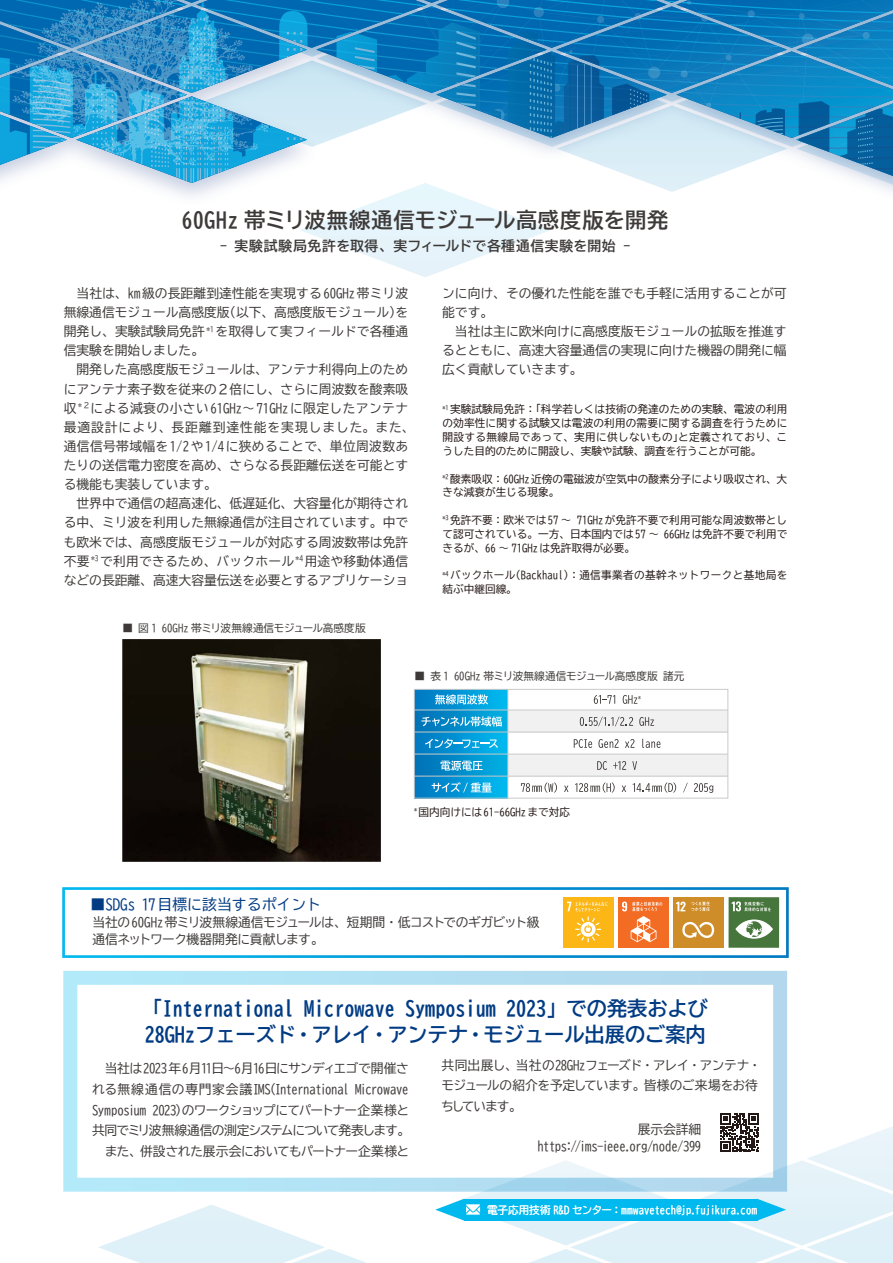
<style>
.page{position:relative;width:893px;height:1263px;background:#fff}
.page>*{position:absolute;margin:0;border:0;box-sizing:border-box;transform-origin:0 0}
.t1{font:21.3px "BIZ UD Gothic Bold";letter-spacing:.025em;color:#3e3a39}
.t2{font:20.25px/25.2px "BIZ UD Gothic Bold";color:#003b83}
.t3{font:14.85px "BIZ UD Gothic";color:#003b83}
.t4{font:13.8px "BIZ UD Gothic Bold";letter-spacing:.04em;color:#3e3a39}
.t5{font:12.75px/19.2px "BIZ UD Gothic";color:#3e3a39;text-align:justify}
.t6{font:12.75px/20.7px "BIZ UD Gothic";letter-spacing:-.04em;color:#3e3a39;text-align:right}
.t7{font:12.75px/20.7px "BIZ UD Gothic";letter-spacing:-.045em;color:#3e3a39}
.t8{font:12.75px/16.6px "BIZ UD Gothic";letter-spacing:-.035em;color:#3e3a39}
.t9{font:12.75px/16.4px "BIZ UD Gothic";letter-spacing:-.02em;color:#3e3a39;text-align:right}
.t10{font:10.65px/13.8px "BIZ UD Gothic";color:#231815;text-align:justify}
.t11{font:10.65px "BIZ UD Gothic";letter-spacing:-.005em;color:#3e3a39}
.t12{font:10.65px/13.8px "BIZ UD Gothic";letter-spacing:.03em;color:#231815}
.t13{font:10.65px "BIZ UD Gothic";letter-spacing:-.005em;color:#fff}
</style>
<div class="page">
<svg style="left:98px;top:1126px;width:795px;height:137px"></svg>
<svg style="left:0;top:0;width:184px;height:183px;background:#369dd1"></svg>
<svg style="left:13px;top:0;width:214px;height:182px;background:#4ca4d3"></svg>
<svg style="left:227px;top:0;width:666px;height:277px"></svg>
<div style="left:62px;top:887px;width:727px;height:71px;border:3px solid #fff"></div>
<div style="left:728px;top:897px;width:51px;height:51px;background:#46763b"></div>
<svg style="left:735px;top:919px;width:38px;height:20px"></svg>
<svg style="left:732px;top:901px;width:39px;height:10px"></svg>
<div style="left:673px;top:897px;width:51px;height:51px;background:#cf8d29"></div>
<svg style="left:682px;top:922px;width:32px;height:16px"></svg>
<svg style="left:676px;top:901px;width:34px;height:10px"></svg>
<div style="left:618px;top:897px;width:51px;height:51px;background:#f36c24"></div>
<svg style="left:622px;top:901px;width:40px;height:41px"></svg>
<div style="left:563px;top:897px;width:50px;height:51px;background:#fcb615"></div>
<svg style="left:567px;top:902px;width:41px;height:40px"></svg>
<svg style="left:416px;top:691px;width:91px;height:105px;background:#0599d7"></svg>
<svg style="left:416px;top:711px;width:310px;height:21px;fill:#f1f1f1"></svg>
<svg style="left:416px;top:755px;width:310px;height:21px;fill:#f1f1f1"></svg>
<hr style="left:507px;top:689px;width:1px;height:109px;background:#c9caca">
<hr style="left:414px;top:710px;width:314px;height:1px;background:#c9caca">
<hr style="left:414px;top:732px;width:314px;height:1px;background:#c9caca">
<hr style="left:414px;top:754px;width:314px;height:1px;background:#c9caca">
<hr style="left:414px;top:776px;width:314px;height:1px;background:#c9caca">
<div style="left:414px;top:689px;width:314px;height:109px;border:1px solid #c9caca"></div>
<svg style="left:432px;top:782px;width:60px;height:10px"></svg>
<svg style="left:521px;top:782px;width:36px;height:11px"></svg>
<svg style="left:564px;top:785px;width:4px;height:7px"></svg>
<svg style="left:575px;top:782px;width:40px;height:11px"></svg>
<svg style="left:622px;top:785px;width:4px;height:7px"></svg>
<svg style="left:633px;top:782px;width:43px;height:11px"></svg>
<svg style="left:683px;top:783px;width:5px;height:9px"></svg>
<svg style="left:694px;top:783px;width:19px;height:10px"></svg>
<svg style="left:441px;top:760px;width:42px;height:10px"></svg>
<svg style="left:597px;top:761px;width:10px;height:9px"></svg>
<svg style="left:613px;top:761px;width:13px;height:9px"></svg>
<svg style="left:632px;top:761px;width:5px;height:9px"></svg>
<svg style="left:425px;top:739px;width:73px;height:9px"></svg>
<svg style="left:574px;top:739px;width:18px;height:9px"></svg>
<svg style="left:598px;top:739px;width:21px;height:9px"></svg>
<svg style="left:625px;top:739px;width:9px;height:9px"></svg>
<svg style="left:642px;top:739px;width:18px;height:9px"></svg>
<svg style="left:421px;top:716px;width:81px;height:11px"></svg>
<svg style="left:580px;top:716px;width:53px;height:10px"></svg>
<svg style="left:639px;top:717px;width:15px;height:9px"></svg>
<svg style="left:435px;top:694px;width:53px;height:10px"></svg>
<svg style="left:594px;top:695px;width:21px;height:9px"></svg>
<svg style="left:623px;top:695px;width:18px;height:9px"></svg>
<img style="left:122px;top:639px;width:258px;height:222px">
<svg style="left:63px;top:971px;width:724px;height:221px"></svg>
<div style="left:714px;top:1107px;width:51px;height:51px;background:#fff"></div>
<svg style="left:720px;top:1113px;width:39px;height:39px"></svg>
<svg style="left:757px;top:1199px;width:29px;height:21px"></svg>
<div style="left:464px;top:1199px;width:293px;height:21px;background:#00b9ef"></div>
<svg style="left:435px;top:1199px;width:46px;height:21px"></svg>
<h1 class="t1" style="left:182px;top:209px;width:488px">60GHz 帯ミリ波無線通信モジュール高感度版を開発</h1>
<p class="t4" style="left:220px;top:239px;width:412px">- 実験試験局免許を取得、実フィールドで各種通信実験を開始 -</p>
<p class="t5" style="left:64px;top:283px;width:346px;text-indent:13px">当社は、km級の長距離到達性能を実現する 60GHz帯ミリ波無線通信モジュール高感度版（以下、高感度版モジュール）を開発し、実験試験局免許 <sup>*1</sup> を取得して実フィールドで各種通信実験を開始しました。</p>
<p class="t5" style="left:64px;top:360px;width:352px;text-align:left;text-indent:13px">開発した高感度版モジュールは、アンテナ利得向上のためにアンテナ素子数を従来の２倍にし、さらに周波数を酸素吸収 <sup>*２</sup>による減衰の小さい61GHz～71GHzに限定したアンテナ最適設計により、長距離到達性能を実現しました。また、通信信号帯域幅を1/2や1/4に狭めることで、単位周波数あたりの送信電力密度を高め、さらなる長距離伝送を可能とする機能も実装しています。</p>
<p class="t5" style="left:64px;top:494px;width:346px;text-indent:13px">世界中で通信の超高速化、低遅延化、大容量化が期待される中、ミリ波を利用した無線通信が注目されています。中でも欧米では、高感度版モジュールが対応する周波数帯は免許不要 <sup>*3</sup> で利用できるため、バックホール <sup>*4</sup> 用途や移動体通信などの長距離、高速大容量伝送を必要とするアプリケーショ</p>
<p class="t5" style="left:442px;top:283px;width:346px">ンに向け、その優れた性能を誰でも手軽に活用することが可能です。</p>
<p class="t5" style="left:442px;top:322px;width:346px;text-indent:13px">当社は主に欧米向けに高感度版モジュールの拡販を推進するとともに、高速大容量通信の実現に向けた機器の開発に幅広く貢献していきます。</p>
<p class="t10" style="left:442px;top:402px;width:346px"><sup>*1</sup> 実験試験局免許：「科学若しくは技術の発達のための実験、電波の利用の効率性に関する試験又は電波の利用の需要に関する調査を行うために開設する無線局であって、実用に供しないもの」と定義されており、こうした目的のために開設し、実験や試験、調査を行うことが可能。</p>
<p class="t10" style="left:442px;top:471px;width:346px"><sup>*2</sup> 酸素吸収：60GHz近傍の電磁波が空気中の酸素分子により吸収され、大きな減衰が生じる現象。</p>
<p class="t10" style="left:442px;top:513px;width:346px"><sup>*3</sup> 免許不要：欧米では 57 ～ 71GHzが免許不要で利用可能な周波数帯として認可されている。一方、日本国内では 57 ～ 66GHzは免許不要で利用できるが、66 ～ 71GHzは免許取得が必要。</p>
<p class="t12" style="left:442px;top:568px;width:346px"><sup>*4</sup> バックホール（Backhaul）：通信事業者の基幹ネットワークと基地局を結ぶ中継回線。</p>
<p class="t11" style="left:123px;top:622px;width:245px">■ 図 1 60GHz 帯ミリ波無線通信モジュール高感度版</p>
<p class="t11" style="left:415px;top:670px;width:272px">■ 表 1 60GHz 帯ミリ波無線通信モジュール高感度版 諸元</p>
<p class="t3" style="left:90px;top:896px;width:232px">■SDGs 17目標に該当するポイント</p>
<p class="t10" style="left:414px;top:805px;width:157px"><sup>*</sup> 国内向けには 61-66GHzまで対応</p>
<p class="t8" style="left:93px;top:914px;width:449px">当社の 60GHz帯ミリ波無線通信モジュールは、短期間・低コストでのギガビット級通信ネットワーク機器開発に貢献します。</p>
<h2 class="t2" style="left:142px;top:996px;width:567px">「International Microwave Symposium 2023」での発表および<br>28GHzフェーズド・アレイ・アンテナ・モジュール出展のご案内</h2>
<p class="t6" style="left:92px;top:1058px;width:320px">当社は2023年6月11日〜6月16日にサンディエゴで開催される無線通信の専門家会議IMS(International Microwave Symposium 2023)のワークショップにてパートナー企業様と共同でミリ波無線通信の測定システムについて発表します。また、併設された展示会においてもパートナー企業様と</p>
<p class="t7" style="left:441px;top:1054px;width:321px">共同出展し、当社の28GHzフェーズド・アレイ・アンテナ・モジュールの紹介を予定しています。皆様のご来場をお待ちしています。</p>
<p class="t9" style="left:537px;top:1121px;width:165px">展示会詳細https://ims-ieee.org/node/399</p>
<p class="t13" style="left:487px;top:1204px;width:271px">電子応用技術 R&amp;D センター: mmwavetech@jp.fujikura.com</p>
</div>
